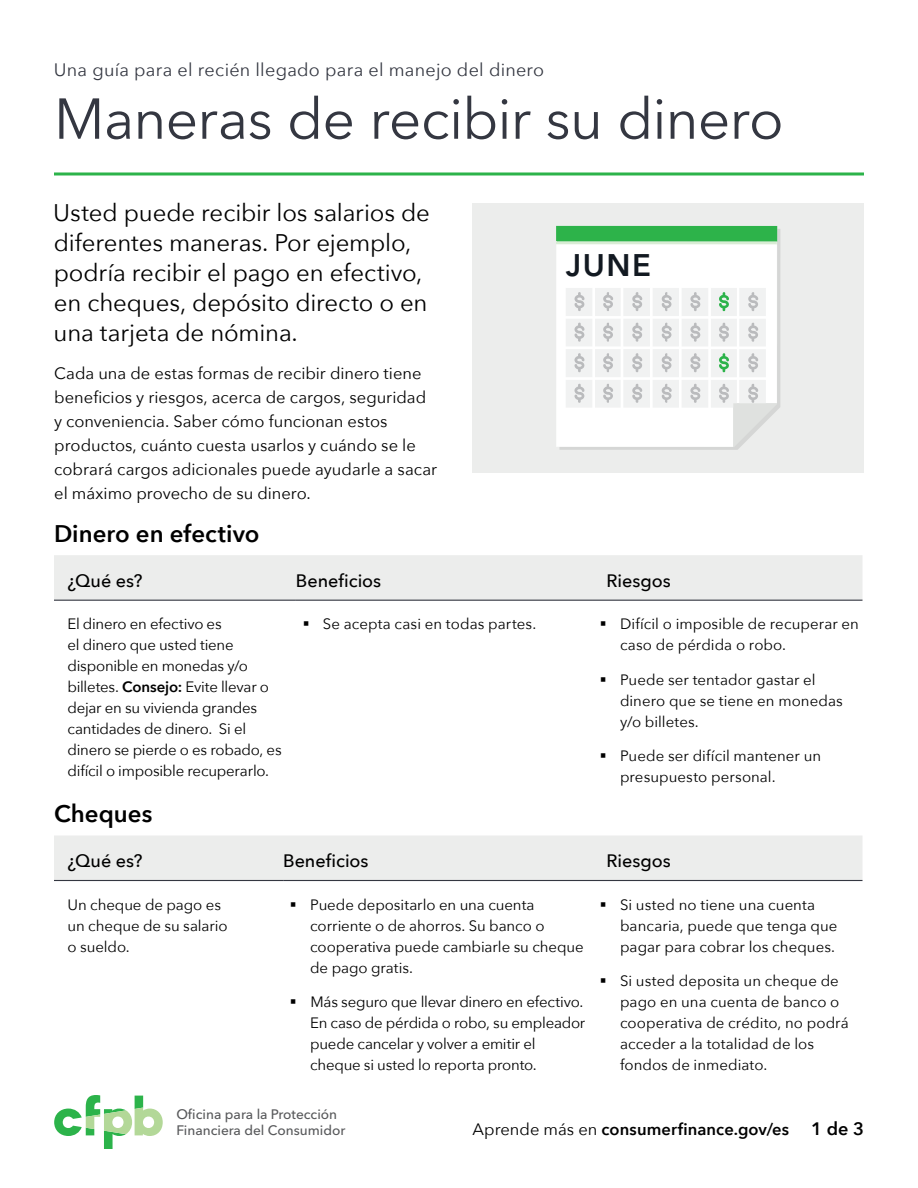
<style>
.page{position:relative;width:918px;height:1188px;background:#fff}
.page>*{position:absolute;margin:0;border:0;box-sizing:border-box;transform-origin:0 0}
.green{font:57px "Avenir Next";letter-spacing:-.015em;color:#343741}
.Atribute{font:600 30.9px "Avenir Next";color:#121921}
.subheader{font:24px/30px "Avenir Next";letter-spacing:-.005em;color:#000}
.regular{font:600 24px "Avenir Next";color:#000}
.regular-2{font:500 18px "Avenir Next";color:#000}
.eyebrow__black{font:18px "Avenir Next";letter-spacing:.015em;color:#343741}
.paragraph{font:600 18px "Avenir Next";color:#000}
.paragraph-2{font:16.5px/24px "Avenir Next";color:#000}
.paragraph-3{font:600 16.5px "Avenir Next";letter-spacing:.005em;color:#000}
.money_definition{font:15px/21px "Avenir Next";color:#000}
.t1{font:500 13.65px/16.4px "Avenir Next";color:#58595b}
.s1{font-weight:600}
.s2{font-weight:400}
</style>
<div class="page">
<svg style="left:54px;top:1095px;width:109px;height:54px"></svg>
<div style="left:472px;top:203px;width:392px;height:270px;background:#ecedec"></div>
<hr style="left:54px;top:172px;width:810px;height:3px;background:#2cb34a">
<div style="left:54px;top:555px;width:808px;height:45px;background:#ecedec"></div>
<hr style="left:54px;top:600px;width:242px;height:1px;background:#343741">
<hr style="left:296px;top:600px;width:297px;height:1px;background:#343741">
<hr style="left:593px;top:600px;width:270px;height:1px;background:#343741">
<div style="left:54px;top:836px;width:808px;height:44px;background:#ecedec"></div>
<hr style="left:54px;top:880px;width:229px;height:1px;background:#343741">
<hr style="left:283px;top:880px;width:310px;height:1px;background:#343741">
<hr style="left:593px;top:880px;width:270px;height:1px;background:#343741">
<svg style="left:559px;top:229px;width:221px;height:221px"></svg>
<div style="left:556px;top:244px;width:221px;height:203px;background:#fff"></div>
<div style="left:556px;top:226px;width:221px;height:16px;background:#2db34a"></div>
<hr style="left:557px;top:242px;width:220px;height:2px;background:#d8ecd4">
<div style="left:566px;top:288px;width:26px;height:28px;background:#f1f2f2"></div>
<svg style="left:575px;top:292px;width:9px;height:19px"></svg>
<div style="left:595px;top:288px;width:26px;height:28px;background:#f1f2f2"></div>
<svg style="left:603px;top:292px;width:10px;height:19px"></svg>
<div style="left:623px;top:288px;width:27px;height:28px;background:#f1f2f2"></div>
<svg style="left:632px;top:292px;width:10px;height:19px"></svg>
<div style="left:653px;top:288px;width:26px;height:28px;background:#f1f2f2"></div>
<svg style="left:662px;top:292px;width:10px;height:19px"></svg>
<div style="left:682px;top:288px;width:26px;height:28px;background:#f1f2f2"></div>
<svg style="left:690px;top:292px;width:10px;height:19px"></svg>
<div style="left:711px;top:288px;width:26px;height:28px;background:#f1f2f2"></div>
<svg style="left:719px;top:292px;width:10px;height:19px"></svg>
<div style="left:739px;top:288px;width:27px;height:28px;background:#f1f2f2"></div>
<svg style="left:748px;top:292px;width:10px;height:19px"></svg>
<div style="left:566px;top:319px;width:26px;height:27px;background:#f1f2f2"></div>
<svg style="left:575px;top:323px;width:9px;height:19px"></svg>
<div style="left:595px;top:319px;width:26px;height:27px;background:#f1f2f2"></div>
<svg style="left:603px;top:323px;width:10px;height:19px"></svg>
<div style="left:623px;top:319px;width:27px;height:27px;background:#f1f2f2"></div>
<svg style="left:632px;top:323px;width:10px;height:19px"></svg>
<div style="left:653px;top:319px;width:26px;height:27px;background:#f1f2f2"></div>
<svg style="left:662px;top:323px;width:10px;height:19px"></svg>
<div style="left:682px;top:319px;width:26px;height:27px;background:#f1f2f2"></div>
<svg style="left:690px;top:323px;width:10px;height:19px"></svg>
<div style="left:711px;top:319px;width:26px;height:27px;background:#f1f2f2"></div>
<svg style="left:719px;top:323px;width:10px;height:19px"></svg>
<div style="left:739px;top:319px;width:27px;height:27px;background:#f1f2f2"></div>
<svg style="left:748px;top:323px;width:10px;height:19px"></svg>
<div style="left:566px;top:349px;width:26px;height:28px;background:#f1f2f2"></div>
<svg style="left:575px;top:353px;width:9px;height:19px"></svg>
<div style="left:595px;top:349px;width:26px;height:28px;background:#f1f2f2"></div>
<svg style="left:603px;top:353px;width:10px;height:19px"></svg>
<div style="left:623px;top:349px;width:27px;height:28px;background:#f1f2f2"></div>
<svg style="left:632px;top:353px;width:10px;height:19px"></svg>
<div style="left:653px;top:349px;width:26px;height:28px;background:#f1f2f2"></div>
<svg style="left:662px;top:353px;width:10px;height:19px"></svg>
<div style="left:682px;top:349px;width:26px;height:28px;background:#f1f2f2"></div>
<svg style="left:690px;top:353px;width:10px;height:19px"></svg>
<div style="left:711px;top:349px;width:26px;height:28px;background:#f1f2f2"></div>
<svg style="left:719px;top:353px;width:10px;height:19px"></svg>
<div style="left:739px;top:349px;width:27px;height:28px;background:#f1f2f2"></div>
<svg style="left:748px;top:353px;width:10px;height:19px"></svg>
<div style="left:566px;top:380px;width:26px;height:28px;background:#f1f2f2"></div>
<svg style="left:575px;top:384px;width:9px;height:19px"></svg>
<div style="left:595px;top:380px;width:26px;height:28px;background:#f1f2f2"></div>
<svg style="left:603px;top:384px;width:10px;height:19px"></svg>
<div style="left:623px;top:380px;width:27px;height:28px;background:#f1f2f2"></div>
<svg style="left:632px;top:384px;width:10px;height:19px"></svg>
<div style="left:653px;top:380px;width:26px;height:28px;background:#f1f2f2"></div>
<svg style="left:662px;top:384px;width:10px;height:19px"></svg>
<div style="left:682px;top:380px;width:26px;height:28px;background:#f1f2f2"></div>
<svg style="left:690px;top:384px;width:10px;height:19px"></svg>
<div style="left:711px;top:380px;width:26px;height:28px;background:#f1f2f2"></div>
<div style="left:739px;top:380px;width:27px;height:28px;background:#f1f2f2"></div>
<svg style="left:719px;top:384px;width:58px;height:63px"></svg>
<p class="eyebrow__black" style="left:54px;top:54px;width:492px">Una guía para el recién llegado para el manejo del dinero</p>
<p class="green" style="left:54px;top:71px;width:731px">Maneras de recibir su dinero</p>
<p class="subheader" style="left:53px;top:197px;width:378px">Usted puede recibir los salarios de diferentes maneras. Por ejemplo, podría recibir el pago en efectivo, en cheques, depósito directo o en una tarjeta de nómina.</p>
<p class="paragraph-2" style="left:54px;top:360px;width:385px">Cada una de estas formas de recibir dinero tiene beneficios y riesgos, acerca de cargos, seguridad y conveniencia. Saber cómo funcionan estos productos, cuánto cuesta usarlos y cuándo se le cobrará cargos adicionales puede ayudarle a sacar el máximo provecho de su dinero.</p>
<p class="regular" style="left:54px;top:513px;width:207px">Dinero en efectivo</p>
<p class="regular-2" style="left:68px;top:565px;width:76px">¿Qué es?</p>
<p class="regular-2" style="left:296px;top:565px;width:87px">Beneficios</p>
<p class="regular-2" style="left:606px;top:565px;width:66px">Riesgos</p>
<p class="money_definition" style="left:68px;top:613px;width:216px">El dinero en efectivo es<br>el dinero que usted tiene disponible en monedas y/o billetes. <span class="s1">Consejo:</span> Evite llevar o dejar en su vivienda grandes cantidades de dinero. Si el dinero se pierde o es robado, es difícil o imposible recuperarlo.</p>
<p class="money_definition" style="left:303px;top:613px;width:235px">▪ Se acepta casi en todas partes.</p>
<p class="money_definition" style="left:620px;top:613px;width:240px;text-indent:-20px">▪ Difícil o imposible de recuperar en caso de pérdida o robo.</p>
<p class="Atribute" style="left:566px;top:239px;width:87px">JUNE</p>
<p class="money_definition" style="left:620px;top:668px;width:224px;text-indent:-20px">▪ Puede ser tentador gastar el dinero que se tiene en monedas y/o billetes.</p>
<p class="money_definition" style="left:620px;top:745px;width:203px;text-indent:-20px">▪ Puede ser difícil mantener un presupuesto personal.</p>
<p class="regular" style="left:54px;top:793px;width:100px">Cheques</p>
<p class="regular-2" style="left:68px;top:845px;width:76px">¿Qué es?</p>
<p class="regular-2" style="left:283px;top:845px;width:87px">Beneficios</p>
<p class="regular-2" style="left:606px;top:845px;width:66px">Riesgos</p>
<p class="money_definition" style="left:68px;top:893px;width:162px">Un cheque de pago es un cheque de su salario o sueldo.</p>
<p class="money_definition" style="left:310px;top:893px;width:275px;text-indent:-20px">▪ Puede depositarlo en una cuenta corriente o de ahorros. Su banco o cooperativa puede cambiarle su cheque de pago gratis.</p>
<p class="money_definition" style="left:310px;top:991px;width:277px;text-indent:-20px">▪ Más seguro que llevar dinero en efectivo.<br>En caso de pérdida o robo, su empleador puede cancelar y volver a emitir el cheque si usted lo reporta pronto.</p>
<p class="money_definition" style="left:620px;top:893px;width:219px;text-indent:-20px">▪ Si usted no tiene una cuenta bancaria, puede que tenga que pagar para cobrar los cheques.</p>
<p class="money_definition" style="left:620px;top:970px;width:230px;text-indent:-20px">▪ Si usted deposita un cheque de pago en una cuenta de banco o cooperativa de crédito, no podrá acceder a la totalidad de los fondos de inmediato.</p>
<p class="t1" style="left:176px;top:1106px;width:171px">Oficina para la Protección<br>Financiera del Consumidor</p>
<p class="paragraph-3" style="left:472px;top:1115px;width:318px"><span class="s2">Aprende más en</span> consumerfinance.gov/es</p>
<p class="paragraph" style="left:811px;top:1113px;width:54px">1 de 3</p>
</div>
